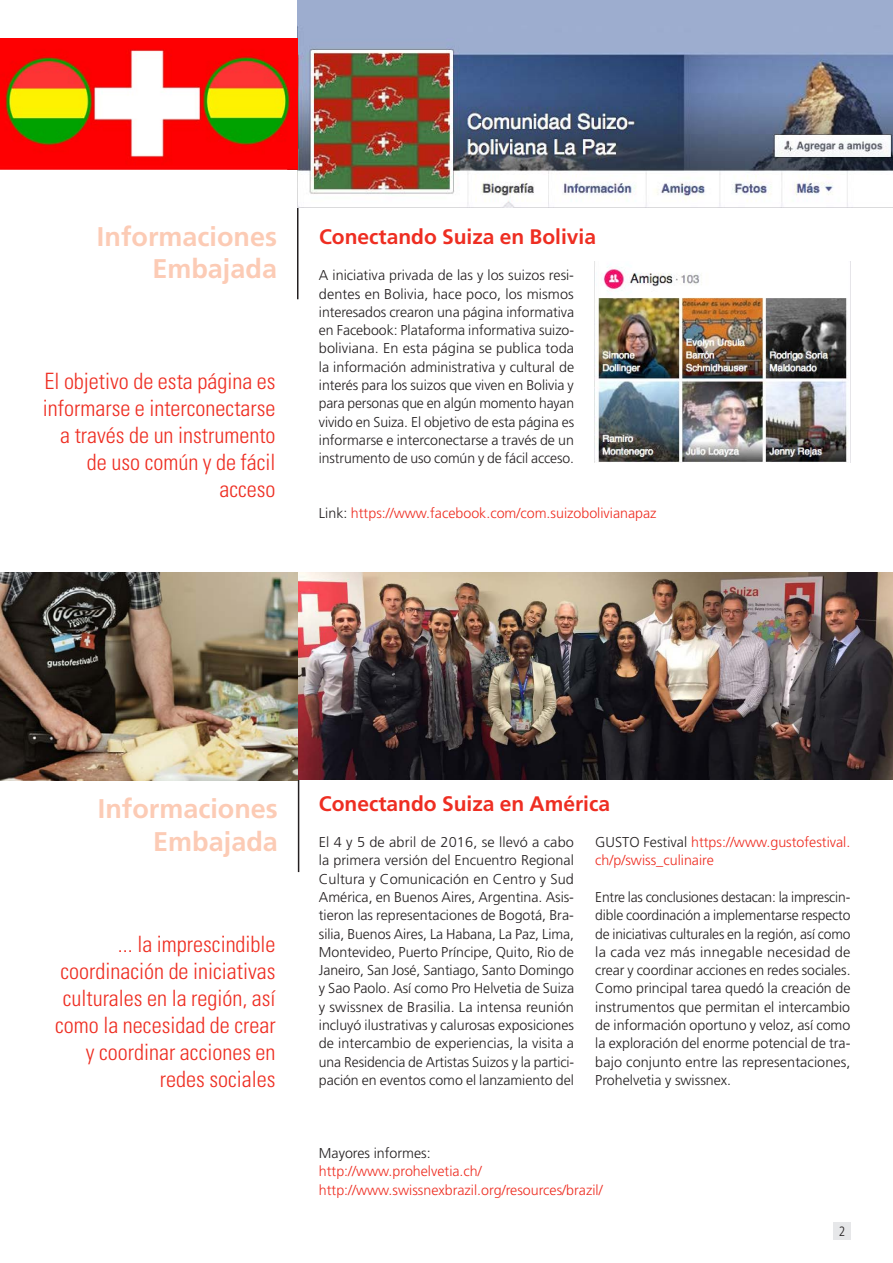
<style>
.page{position:relative;width:893px;height:1263px;background:#fff}
.page>*{position:absolute;margin:0;border:0;box-sizing:border-box;transform-origin:0 0}
.Titulo_de_Seccion{font:700 27px/32.4px "Frutiger LT Std";color:#fccbb5;text-align:right}
.Epigrafe_01{font:300 condensed 22.5px/27px "Univers LT Std";color:#ee2e22;text-align:right}
.Subtitulo__01{font:700 21px "Frutiger LT Std";color:#ee2e22}
.Cuerpo_1er_N{font:300 14.25px/18.3px "Frutiger LT Std";letter-spacing:-.005em;color:#231f20;text-align:justify}
.Cuerpo_1er_N-2{font:300 14.25px/18.3px "Frutiger LT Std";color:#ee2e22}
.t1{font:300 condensed 13.5px "Frutiger LT Std";color:#231f20}
.s1{color:#231f20}
</style>
<div class="page">
<div style="left:833px;top:1222px;width:17px;height:17px;background:#e6e7e9"></div>
<hr style="left:297px;top:207px;width:1px;height:92px;background:#231f20">
<img style="left:298px;top:0;width:595px;height:207px">
<hr style="left:298px;top:780px;width:1px;height:92px;background:#231f20">
<img style="left:298px;top:573px;width:595px;height:208px">
<img style="left:0;top:573px;width:298px;height:208px">
<img style="left:596px;top:267px;width:252px;height:195px">
<img style="left:0;top:38px;width:298px;height:131px">
<p class="Titulo_de_Seccion" style="left:97px;top:220px;width:182px">Informaciones<br>Embajada</p>
<p class="Subtitulo__01" style="left:319px;top:224px;width:279px">Conectando Suiza en Bolivia</p>
<p class="Cuerpo_1er_N" style="left:319px;top:266px;width:257px">A iniciativa privada de las y los suizos resi&shy;dentes en Bolivia, hace poco, los mismos interesados crearon una página informativa en Facebook: Plataforma informativa suizo&shy;boliviana. En esta página se publica toda la información administrativa y cultural de interés para los suizos que viven en Bolivia y para personas que en algún momento hayan vivido en Suiza. El objetivo de esta página es informarse e interconectarse a través de un instrumento de uso común y de fácil acceso.</p>
<p class="Epigrafe_01" style="left:43px;top:368px;width:234px">El objetivo de esta página es informarse e interconectarse a través de un instrumento de uso común y de fácil acceso</p>
<p class="Cuerpo_1er_N-2" style="left:319px;top:504px;width:339px"><span class="s1">Link:</span> https://www.facebook.com/com.suizobolivianapaz</p>
<p class="Titulo_de_Seccion" style="left:98px;top:793px;width:182px">Informaciones<br>Embajada</p>
<p class="Subtitulo__01" style="left:319px;top:791px;width:293px">Conectando Suiza en América</p>
<p class="Cuerpo_1er_N" style="left:319px;top:833px;width:257px">El 4 y 5 de abril de 2016, se llevó a cabo la primera versión del Encuentro Regional Cultura y Comunicación en Centro y Sud América, en Buenos Aires, Argentina. Asis&shy;tieron las representaciones de Bogotá, Bra&shy;silia, Buenos Aires, La Habana, La Paz, Lima, Montevideo, Puerto Príncipe, Quito, Rio de Janeiro, San José, Santiago, Santo Domingo y Sao Paolo. Así como Pro Helvetia de Suiza y swissnex de Brasilia. La intensa reunión incluyó ilustrativas y calurosas exposiciones de intercambio de experiencias, la visita a una Residencia de Artistas Suizos y la partici&shy;pación en eventos como el lanzamiento del</p>
<p class="Cuerpo_1er_N-2" style="left:595px;top:833px;width:257px"><span class="s1">GUSTO Festival</span> https://www.gustofestival. ch/p/swiss_culinaire</p>
<p class="Cuerpo_1er_N" style="left:595px;top:888px;width:257px">Entre las conclusiones destacan: la imprescin&shy;dible coordinación a implementarse respecto de iniciativas culturales en la región, así como la cada vez más innegable necesidad de crear y coordinar acciones en redes sociales.<br>Como principal tarea quedó la creación de instrumentos que permitan el intercambio de información oportuno y veloz, así como la exploración del enorme potencial de tra&shy;bajo conjunto entre las representaciones, Prohelvetia y swissnex.</p>
<p class="Epigrafe_01" style="left:55px;top:931px;width:222px">... la imprescindible coordinación de iniciativas culturales en la región, así como la necesidad de crear y coordinar acciones en redes sociales</p>
<p class="Cuerpo_1er_N" style="left:319px;top:1144px;width:113px">Mayores informes:</p>
<p class="Cuerpo_1er_N-2" style="left:319px;top:1162px;width:164px">http://www.prohelvetia.ch/</p>
<p class="Cuerpo_1er_N-2" style="left:319px;top:1181px;width:285px">http://www.swissnexbrazil.org/resources/brazil/</p>
<p class="t1" style="left:839px;top:1223px;width:8px">2</p>
</div>
